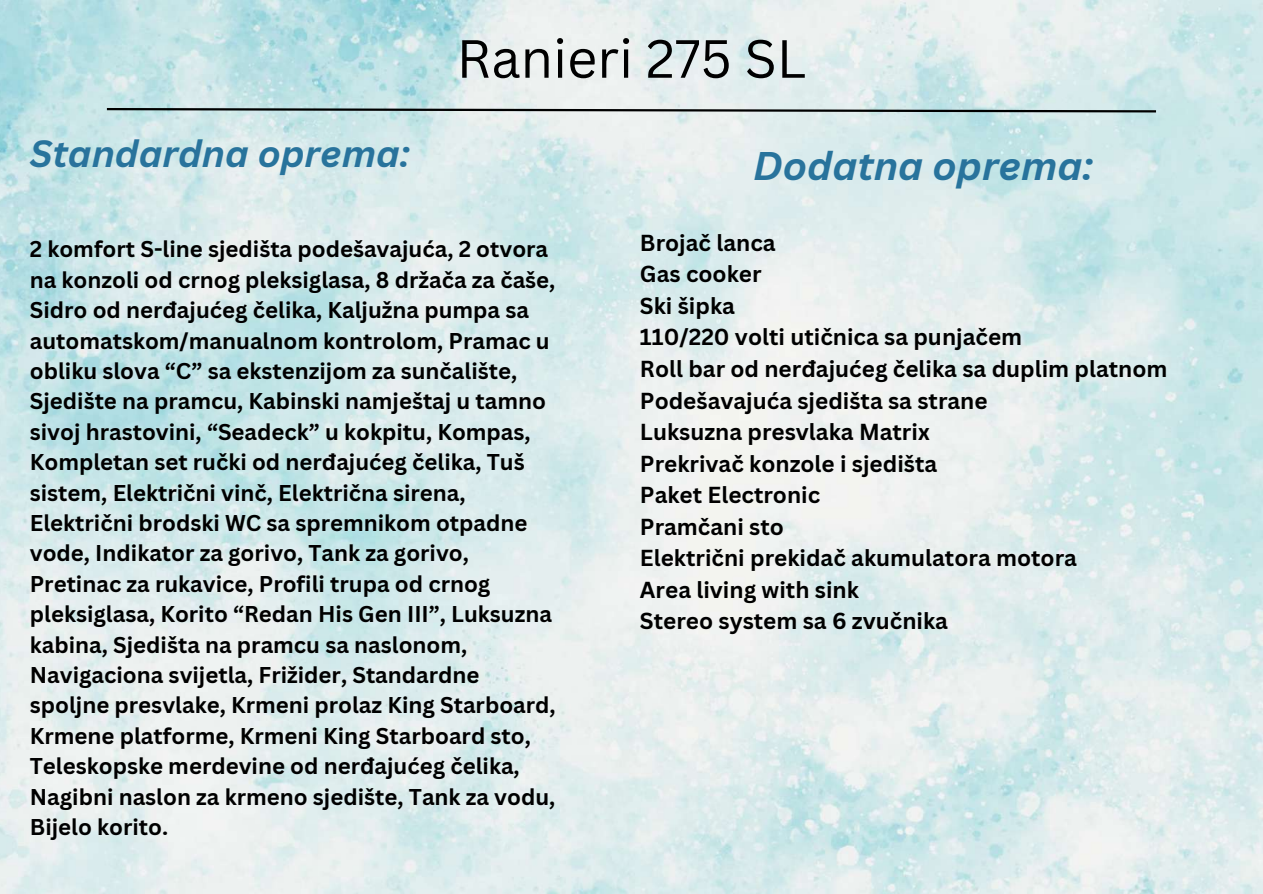
<style>
.page{position:relative;width:1263px;height:894px;background:#fff}
.page>*{position:absolute;margin:0;border:0;box-sizing:border-box;transform-origin:0 0}
.t1{font:52.5px "Canva Sans";color:#000}
.t2{font:italic 700 38.85px "Canva Sans";color:#28739c}
.t3{font:italic 700 36.9px "Canva Sans";color:#28739c}
.t4{font:700 22.5px/31.5px "Canva Sans";color:#000}
.t5{font:700 22.2px/30.3px "Canva Sans";color:#000}
</style>
<div class="page">
<img style="left:0;top:0;width:1263px;height:893px">
<svg style="left:105px;top:107px;width:1053px;height:7px;background:#919e9f"></svg>
<h3 class="t3" style="left:30px;top:128px;width:382px">Standardna oprema:</h3>
<h1 class="t1" style="left:457px;top:22px;width:351px">Ranieri 275 SL</h1>
<h2 class="t2" style="left:753px;top:138px;width:342px">Dodatna oprema:</h2>
<p class="t5" style="left:30px;top:233px;width:527px">2 komfort S-line sjedišta podešavajuća, 2 otvora na konzoli od crnog pleksiglasa, 8 držača za čaše, Sidro od nerđajućeg čelika, Kaljužna pumpa sa automatskom/manualnom kontrolom, Pramac u obliku slova “C” sa ekstenzijom za sunčalište, Sjedište na pramcu, Kabinski namještaj u tamno sivoj hrastovini, “Seadeck” u kokpitu, Kompas, Kompletan set ručki od nerđajućeg čelika, Tuš sistem, Električni vinč, Električna sirena, Električni brodski WC sa spremnikom otpadne vode, Indikator za gorivo, Tank za gorivo, Pretinac za rukavice, Profili trupa od crnog pleksiglasa, Korito “Redan His Gen III”, Luksuzna kabina, Sjedišta na pramcu sa naslonom, Navigaciona svijetla, Frižider, Standardne spoljne presvlake, Krmeni prolaz King Starboard, Krmene platforme, Krmeni King Starboard sto, Teleskopske merdevine od nerđajućeg čelika, Nagibni naslon za krmeno sjedište, Tank za vodu, Bijelo korito.</p>
<p class="t4" style="left:640px;top:226px;width:529px">Brojač lanca<br>Gas cooker<br>Ski šipka<br>110/220 volti utičnica sa punjačem<br>Roll bar od nerđajućeg čelika sa duplim platnom<br>Podešavajuća sjedišta sa strane<br>Luksuzna presvlaka Matrix<br>Prekrivač konzole i sjedišta<br>Paket Electronic<br>Pramčani sto<br>Električni prekidač akumulatora motora<br>Area living with sink<br>Stereo system sa 6 zvučnika</p>
</div>
